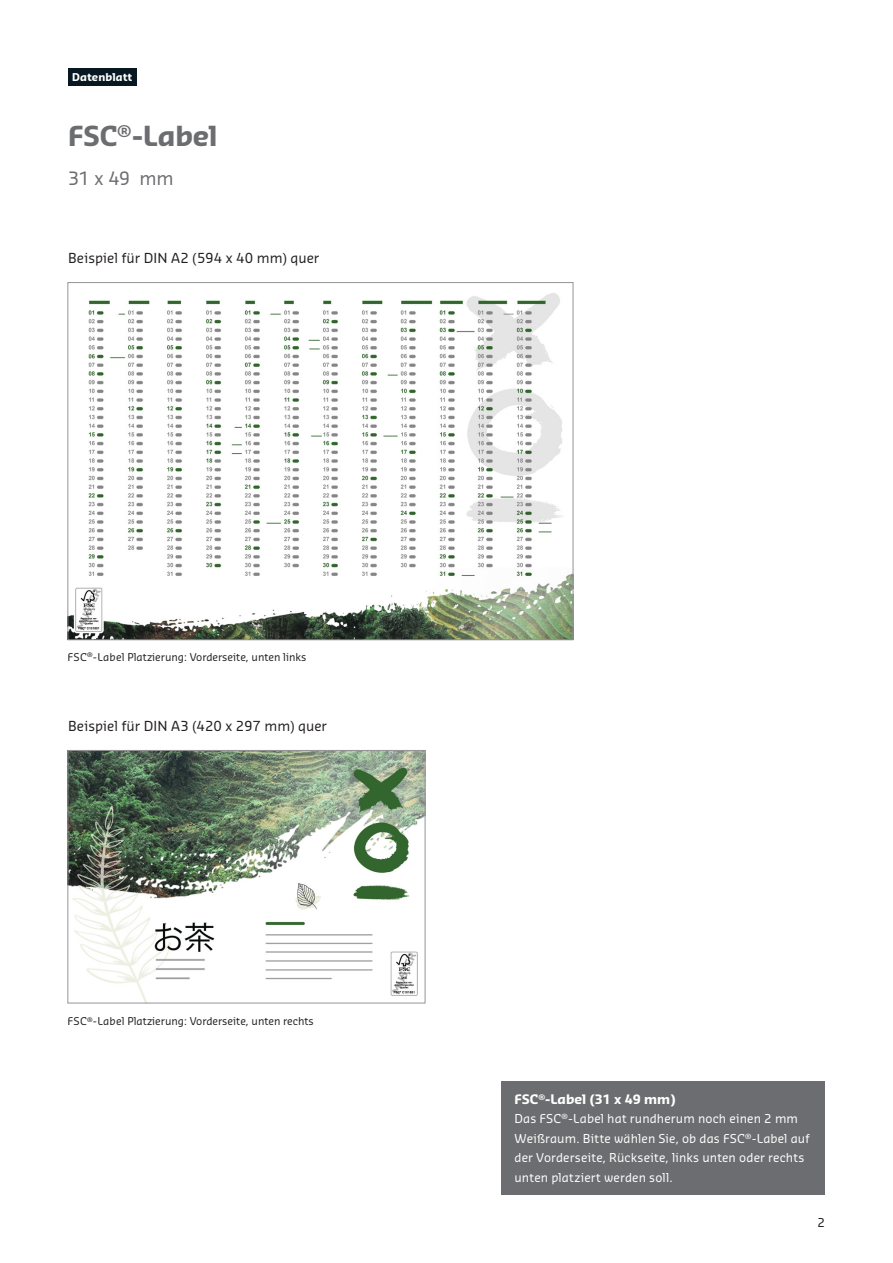
<style>
.page{position:relative;width:893px;height:1263px;background:#fff}
.page>*{position:absolute;margin:0;border:0;box-sizing:border-box;transform-origin:0 0}
.Headline{font:700 27px "Sansa Pro";letter-spacing:-.005em;color:#6c6d70}
.Headline-2{font:18px "Sansa Pro";color:#6c6d70}
.t1{font:13.5px "Sansa Pro";letter-spacing:.005em;color:#231f20}
.t2{font:700 12.75px "Sansa Pro";color:#fff}
.t3{font:12px/19.5px "Sansa Pro";letter-spacing:.015em;color:#fff}
.t4{font:12px "Sansa Pro";color:#231f20}
.t5{font:10.5px "Sansa Pro";color:#231f20}
.Aufzählungszeichen{font:700 10.5px "Sansa Pro";letter-spacing:.02em;color:#fff}
.s1{font-size:12.9px}
</style>
<div class="page">
<div style="left:68px;top:68px;width:68px;height:17px;background:#071822"></div>
<div style="left:502px;top:1081px;width:323px;height:114px;background:#6c6d70"></div>
<img style="left:70px;top:293px;width:501px;height:345px">
<img style="left:70px;top:752px;width:353px;height:249px">
<div style="left:68px;top:750px;width:357px;height:253px;border:1px solid #939598"></div>
<p class="Aufzählungszeichen" style="left:72px;top:70px;width:61px">Datenblatt</p>
<p class="Headline" style="left:68px;top:117px;width:151px">FSC<sup>®</sup>-Label</p>
<p class="Headline-2" style="left:68px;top:166px;width:107px">31 x 49 mm</p>
<p class="t1" style="left:68px;top:249px;width:253px">Beispiel für DIN A2 (594 x 40 mm) quer</p>
<p class="t5" style="left:68px;top:650px;width:240px">FSC<sup>®</sup>-Label Platzierung: Vorderseite, unten links</p>
<p class="t1" style="left:68px;top:717px;width:260px">Beispiel für DIN A3 (420 x 297 mm) quer</p>
<p class="t5" style="left:68px;top:1014px;width:248px">FSC<sup>®</sup>-Label Platzierung: Vorderseite, unten rechts</p>
<p class="t2" style="left:514px;top:1090px;width:162px"><span class="s1">FSC</span><sup>®</sup><span class="s1">-Labe</span>l (31 x 49 mm)</p>
<p class="t3" style="left:514px;top:1109px;width:297px">Das FSC<sup>®</sup>-Label hat rundherum noch einen 2 mm Weißraum. Bitte wählen Sie, ob das FSC<sup>®</sup>-Label auf der Vorderseite, Rückseite, links unten oder rechts unten platziert werden soll.</p>
<p class="t4" style="left:817px;top:1214px;width:9px">2</p>
</div>
